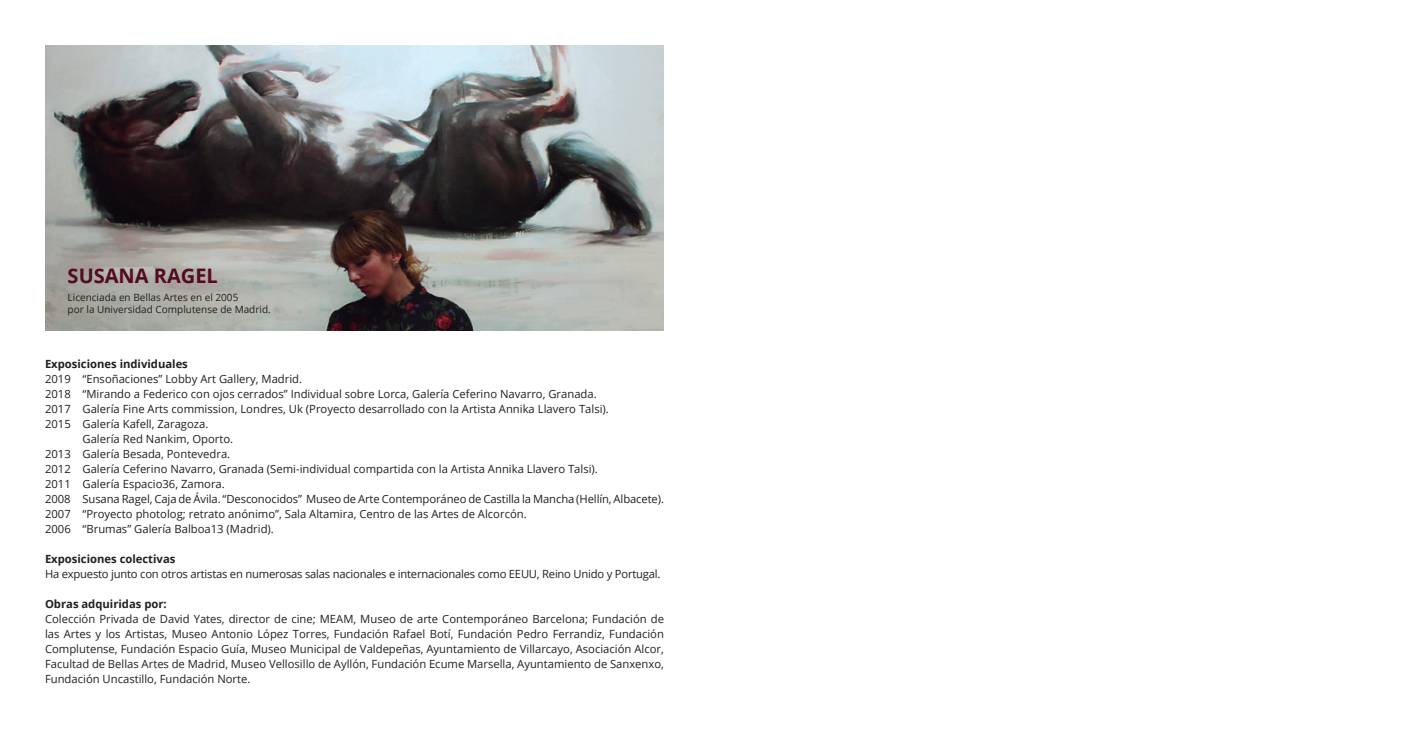
<style>
.page{position:relative;width:1418px;height:745px;background:#fff}
.page>*{position:absolute;margin:0;border:0;box-sizing:border-box;transform-origin:0 0}
.t1{font:700 20px "Open Sans";color:#540a1f}
.t2{font:11.25px/15px "Open Sans";color:#231f20;text-align:justify}
.t3{font:11.25px "Open Sans";letter-spacing:-.02em;color:#231f20}
.t4{font:700 11.25px "Open Sans";color:#231f20}
.t5{font:10px "Open Sans";color:#231f20}
</style>
<div class="page">
<img style="left:45px;top:45px;width:619px;height:285px">
<p class="t1" style="left:68px;top:261px;width:152px">SUSANA RAGEL</p>
<p class="t5" style="left:68px;top:290px;width:172px">Licenciada en Bellas Artes en el 2005</p>
<p class="t5" style="left:68px;top:302px;width:205px">por la Universidad Complutense de Madrid.</p>
<p class="t4" style="left:45px;top:356px;width:144px">Exposiciones individuales</p>
<p class="t2" style="left:45px;top:371px;width:259px">2019 “Ensoñaciones” Lobby Art Gallery, Madrid.</p>
<p class="t2" style="left:45px;top:386px;width:553px">2018 “Mirando a Federico con ojos cerrados” Individual sobre Lorca, Galería Ceferino Navarro, Granada.</p>
<p class="t2" style="left:45px;top:401px;width:565px">2017 Galería Fine Arts commission, Londres, Uk (Proyecto desarrollado con la Artista Annika Llavero Talsi).</p>
<p class="t2" style="left:45px;top:416px;width:165px">2015 Galería Kafell, Zaragoza.</p>
<p class="t2" style="left:82px;top:431px;width:152px">Galería Red Nankim, Oporto.</p>
<p class="t2" style="left:45px;top:446px;width:187px">2013 Galería Besada, Pontevedra.</p>
<p class="t2" style="left:45px;top:461px;width:554px">2012 Galería Ceferino Navarro, Granada (Semi-individual compartida con la Artista Annika Llavero Talsi).</p>
<p class="t2" style="left:45px;top:476px;width:181px">2011 Galería Espacio36, Zamora.</p>
<p class="t2" style="left:45px;top:491px;width:620px">2008 Susana Ragel, Caja de Ávila. “Desconocidos” Museo de Arte Contemporáneo de Castilla la Mancha (Hellín, Albacete).</p>
<p class="t2" style="left:45px;top:506px;width:483px">2007 “Proyecto photolog; retrato anónimo”, Sala Altamira, Centro de las Artes de Alcorcón.</p>
<p class="t2" style="left:45px;top:521px;width:230px">2006 “Brumas” Galería Balboa13 (Madrid).</p>
<p class="t4" style="left:45px;top:551px;width:132px">Exposiciones colectivas</p>
<p class="t3" style="left:45px;top:566px;width:617px">Ha expuesto junto con otros artistas en numerosas salas nacionales e internacionales como EEUU, Reino Unido y Portugal.</p>
<p class="t4" style="left:45px;top:596px;width:123px">Obras adquiridas por:</p>
<p class="t2" style="left:45px;top:611px;width:620px">Colección Privada de David Yates, director de cine; MEAM, Museo de arte Contemporáneo Barcelona; Fundación de las Artes y los Artistas, Museo Antonio López Torres, Fundación Rafael Botí, Fundación Pedro Ferrandiz, Fundación Complutense, Fundación Espacio Guía, Museo Municipal de Valdepeñas, Ayuntamiento de Villarcayo, Asociación Alcor, Facultad de Bellas Artes de Madrid, Museo Vellosillo de Ayllón, Fundación Ecume Marsella, Ayuntamiento de Sanxenxo, Fundación Uncastillo, Fundación Norte.</p>
</div>
